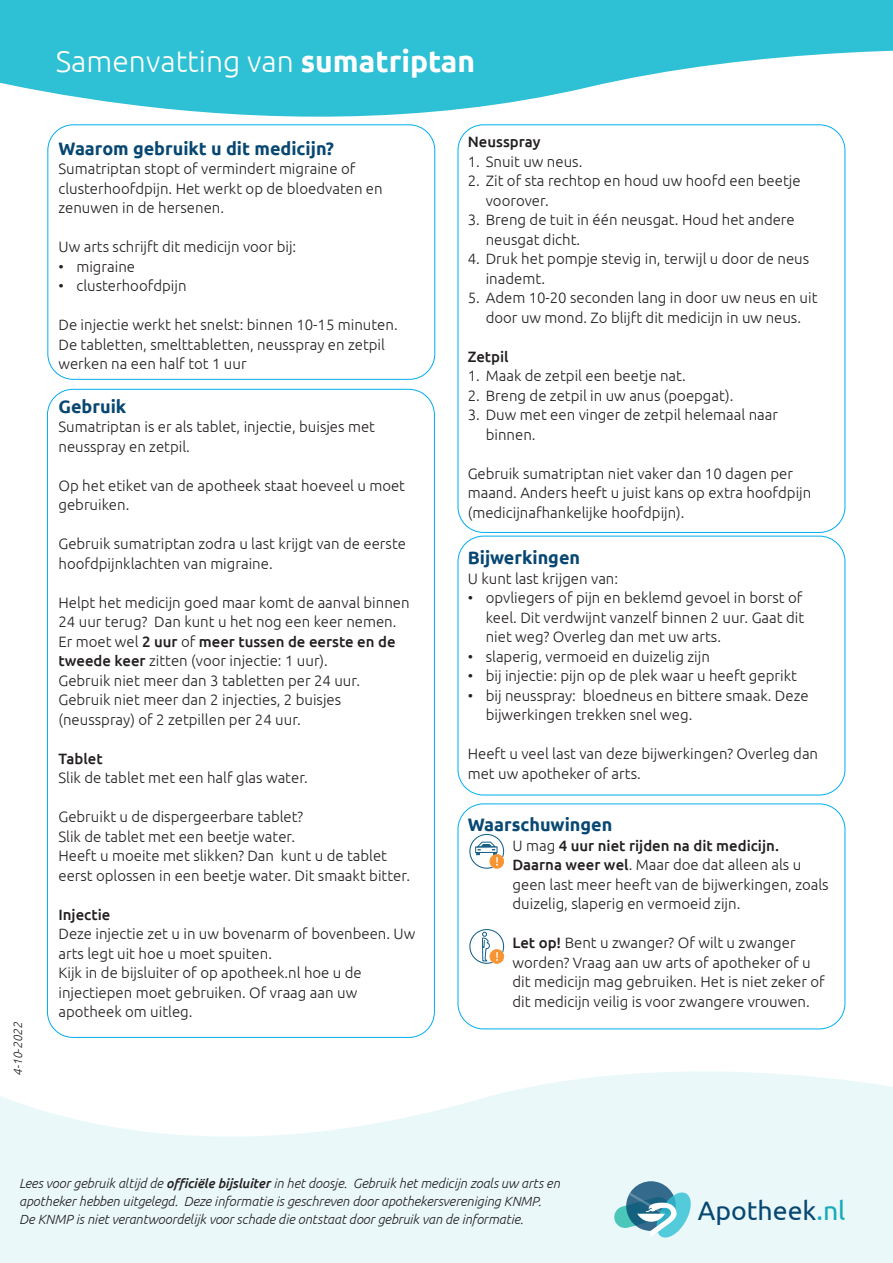
<style>
.page{position:relative;width:893px;height:1263px;background:#fff}
.page>*{position:absolute;margin:0;border:0;box-sizing:border-box;transform-origin:0 0}
.t1{font:300 30px "Ubuntu";color:#fff}
.t2{font:26.7px "Ubuntu";color:#074771}
.t3{font:700 18px "Ubuntu";color:#074772}
.t4{font:300 15px/19.5px "Ubuntu";color:#231f20}
.t5{font:500 15px "Ubuntu";color:#231f20}
.t6{font:italic 300 13.35px/18px "Ubuntu";letter-spacing:-.005em;color:#231f20}
.t7{font:italic 300 12px "Ubuntu";color:#231f20}
.s1{font-weight:700}
.s2{font-weight:500}
.s3{color:#17aab8}
</style>
<div class="page">
<svg style="left:0;top:1071px;width:893px;height:192px;fill:#eaf8fa"></svg>
<svg style="left:0;top:0;width:893px;height:165px;fill:#2ec0d4"></svg>
<svg style="left:626px;top:1181px;width:50px;height:50px"></svg>
<svg style="left:614px;top:1192px;width:77px;height:45px;background:#81becb"></svg>
<div style="left:458px;top:804px;width:387px;height:225px;border:1px solid #00aeef;border-radius:26px"></div>
<div style="left:458px;top:536px;width:387px;height:259px;border:1px solid #00aeef;border-radius:26px"></div>
<div style="left:458px;top:125px;width:387px;height:407px;background:#fff;border-radius:26px"></div>
<div style="left:48px;top:125px;width:387px;height:254px;background:#fff;border-radius:26px"></div>
<div style="left:48px;top:125px;width:387px;height:254px;border:1px solid #00aeef;border-radius:26px"></div>
<svg style="left:469px;top:834px;width:35px;height:35px"></svg>
<svg style="left:469px;top:929px;width:35px;height:35px"></svg>
<p class="t7" style="left:11px;top:1076px;width:56px;rotate:-90deg">4-10-2022</p>
<h1 class="t1" style="left:56px;top:43px;width:421px">Samenvatting van <span class="s1">sumatriptan</span></h1>
<p class="t3" style="left:58px;top:137px;width:277px">Waarom gebruikt u dit medicijn?</p>
<p class="t4" style="left:58px;top:159px;width:326px">Sumatriptan stopt of vermindert migraine of clusterhoofdpijn. Het werkt op de bloedvaten en zenuwen in de hersenen.</p>
<p class="t4" style="left:58px;top:237px;width:239px">Uw arts schrijft dit medicijn voor bij:</p>
<p class="t4" style="left:58px;top:256px;width:78px">• migraine</p>
<p class="t4" style="left:58px;top:276px;width:130px">• clusterhoofdpijn</p>
<p class="t4" style="left:58px;top:315px;width:341px">De injectie werkt het snelst: binnen 10-15 minuten.<br>De tabletten, smelttabletten, neusspray en zetpil werken na een half tot 1 uur</p>
<p class="t3" style="left:58px;top:395px;width:69px">Gebruik</p>
<p class="t4" style="left:58px;top:417px;width:318px">Sumatriptan is er als tablet, injectie, buisjes met neusspray en zetpil.</p>
<p class="t4" style="left:58px;top:475px;width:348px">Op het etiket van de apotheek staat hoeveel u moet gebruiken.</p>
<p class="t4" style="left:58px;top:534px;width:349px">Gebruik sumatriptan zodra u last krijgt van de eerste hoofdpijnklachten van migraine.</p>
<p class="t4" style="left:58px;top:592px;width:353px">Helpt het medicijn goed maar komt de aanval binnen 24 uur terug? Dan kunt u het nog een keer nemen.<br>Er moet wel <span class="s2">2 uur</span> of <span class="s2">meer tussen de eerste en de tweede keer</span> zitten (voor injectie: 1 uur).<br>Gebruik niet meer dan 3 tabletten per 24 uur.<br>Gebruik niet meer dan 2 injecties, 2 buisjes (neusspray) of 2 zetpillen per 24 uur.</p>
<p class="t5" style="left:58px;top:749px;width:46px">Tablet</p>
<p class="t4" style="left:58px;top:768px;width:251px">Slik de tablet met een half glas water.</p>
<p class="t4" style="left:58px;top:807px;width:353px">Gebruikt u de dispergeerbare tablet?<br>Slik de tablet met een beetje water.<br>Heeft u moeite met slikken? Dan kunt u de tablet eerst oplossen in een beetje water. Dit smaakt bitter.</p>
<p class="t5" style="left:58px;top:905px;width:53px">Injectie</p>
<p class="t4" style="left:58px;top:924px;width:358px">Deze injectie zet u in uw bovenarm of bovenbeen. Uw arts legt uit hoe u moet spuiten.<br>Kijk in de bijsluiter of op apotheek.nl hoe u de injectiepen moet gebruiken. Of vraag aan uw apotheek om uitleg.</p>
<p class="t5" style="left:468px;top:132px;width:74px">Neusspray</p>
<p class="t4" style="left:468px;top:151px;width:116px">1. Snuit uw neus.</p>
<p class="t4" style="left:486px;top:171px;width:316px;text-indent:-18px">2. Zit of sta rechtop en houd uw hoofd een beetje voorover.</p>
<p class="t4" style="left:486px;top:210px;width:311px;text-indent:-18px">3. Breng de tuit in één neusgat. Houd het andere neusgat dicht.</p>
<p class="t4" style="left:486px;top:249px;width:325px;text-indent:-18px">4. Druk het pompje stevig in, terwijl u door de neus inademt.</p>
<p class="t4" style="left:468px;top:288px;width:351px;text-align:center">5. Adem 10-20 seconden lang in door uw neus en uit door uw mond. Zo blijft dit medicijn in uw neus.</p>
<p class="t5" style="left:468px;top:347px;width:42px">Zetpil</p>
<p class="t4" style="left:468px;top:366px;width:220px">1. Maak de zetpil een beetje nat.</p>
<p class="t4" style="left:468px;top:385px;width:267px">2. Breng de zetpil in uw anus (poepgat).</p>
<p class="t4" style="left:486px;top:405px;width:294px;text-indent:-18px">3. Duw met een vinger de zetpil helemaal naar binnen.</p>
<p class="t4" style="left:468px;top:463px;width:345px">Gebruik sumatriptan niet vaker dan 10 dagen per maand. Anders heeft u juist kans op extra hoofdpijn (medicijnafhankelijke hoofdpijn).</p>
<p class="t3" style="left:468px;top:547px;width:114px">Bijwerkingen</p>
<p class="t4" style="left:468px;top:568px;width:152px">U kunt last krijgen van:</p>
<p class="t4" style="left:486px;top:588px;width:320px;text-align:justify;text-indent:-18px">• opvliegers of pijn en beklemd gevoel in borst of keel. Dit verdwijnt vanzelf binnen 2 uur. Gaat dit niet weg? Overleg dan met uw arts.</p>
<p class="t4" style="left:468px;top:646px;width:244px">• slaperig, vermoeid en duizelig zijn</p>
<p class="t4" style="left:468px;top:666px;width:331px">• bij injectie: pijn op de plek waar u heeft geprikt</p>
<p class="t4" style="left:486px;top:685px;width:324px;text-indent:-18px">• bij neusspray: bloedneus en bittere smaak. Deze bijwerkingen trekken snel weg.</p>
<p class="t4" style="left:468px;top:744px;width:352px">Heeft u veel last van deze bijwerkingen? Overleg dan met uw apotheker of arts.</p>
<p class="t3" style="left:468px;top:814px;width:146px">Waarschuwingen</p>
<p class="t4" style="left:513px;top:835px;width:318px">U mag <span class="s2">4 uur niet rijden na dit medicijn.<br>Daarna weer wel</span>. Maar doe dat alleen als u geen last meer heeft van de bijwerkingen, zoals duizelig, slaperig en vermoeid zijn.</p>
<p class="t4" style="left:513px;top:933px;width:314px"><span class="s2">Let op!</span> Bent u zwanger? Of wilt u zwanger worden? Vraag aan uw arts of apotheker of u dit medicijn mag gebruiken. Het is niet zeker of dit medicijn veilig is voor zwangere vrouwen.</p>
<p class="t6" style="left:19px;top:1174px;width:542px">Lees voor gebruik altijd de <span class="s2">officiële bijsluiter</span> in het doosje. Gebruik het medicijn zoals uw arts en apotheker hebben uitgelegd. Deze informatie is geschreven door apothekersvereniging KNMP.<br>De KNMP is niet verantwoordelijk voor schade die ontstaat door gebruik van de informatie.</p>
<h2 class="t2" style="left:698px;top:1194px;width:149px">Apotheek<span class="s3">.nl</span></h2>
</div>
